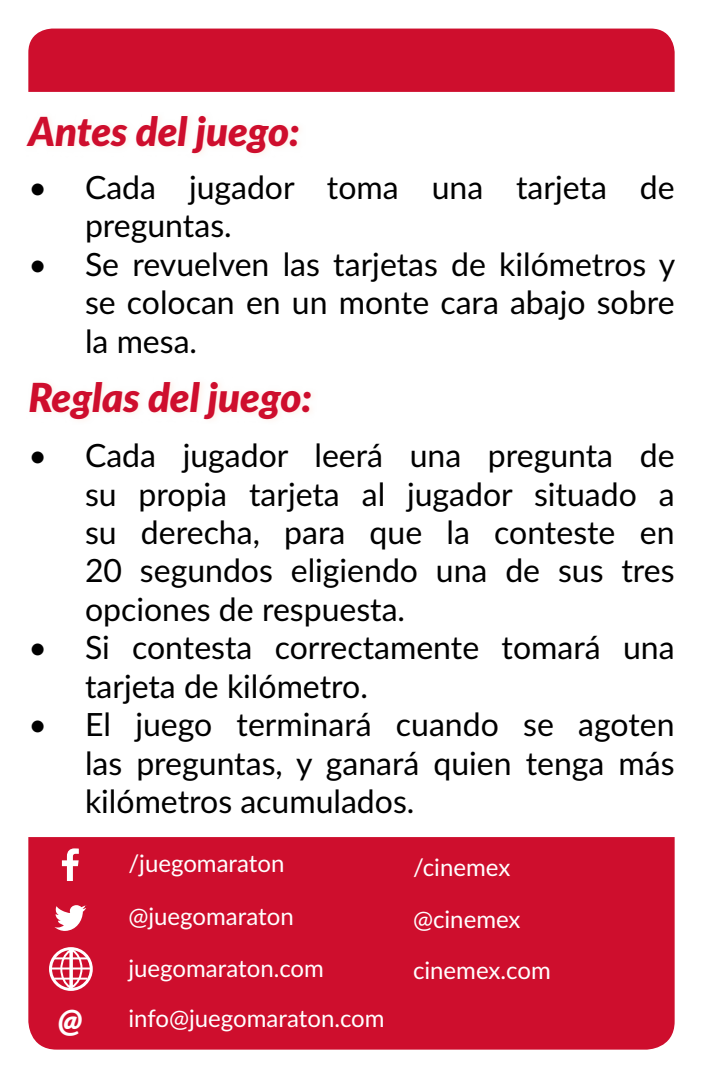
<style>
.page{position:relative;width:703px;height:1078px;background:#fff}
.page>*{position:absolute;margin:0;border:0;box-sizing:border-box;transform-origin:0 0}
.t1{font:italic 900 40px "Lato";color:#ce0e2d}
.t2{font:32px/38.4px "Lato";color:#000;text-align:justify}
.t3{font:italic 900 32px "Lato";color:#fff}
.t4{font:24px "Lato";color:#fff}
</style>
<div class="page">
<div style="left:28px;top:837px;width:647px;height:212px;background:#ce0e2d"></div>
<div style="left:26px;top:377px;width:292px;height:47px;background:#fefbfa"></div>
<svg style="left:62px;top:848px;width:17px;height:32px"></svg>
<svg style="left:54px;top:904px;width:32px;height:26px"></svg>
<div style="left:28px;top:29px;width:647px;height:63px;background:#ce0e2d"></div>
<div style="left:23px;top:112px;width:284px;height:46px;background:#fefcfa"></div>
<div style="left:49px;top:946px;width:44px;height:44px;border:3px solid #fff;border-radius:50%"></div>
<svg style="left:59px;top:946px;width:25px;height:45px"></svg>
<hr style="left:54px;top:957px;width:33px;height:2px;background:#fff">
<hr style="left:54px;top:977px;width:33px;height:2px;background:#fff">
<hr style="left:51px;top:967px;width:39px;height:2px;background:#fff">
<p class="t1" style="left:28px;top:101px;width:273px">Antes del juego:</p>
<p class="t2" style="left:85px;top:167px;width:591px;text-indent:-57px">• Cada jugador toma una tarjeta de preguntas.</p>
<p class="t2" style="left:85px;top:243px;width:592px;text-indent:-57px">• Se revuelven las tarjetas de kilómetros y se colocan en un monte cara abajo sobre la mesa.</p>
<p class="t1" style="left:28px;top:367px;width:285px">Reglas del juego:</p>
<p class="t2" style="left:85px;top:435px;width:591px;text-indent:-57px">• Cada jugador leerá una pregunta de su propia tarjeta al jugador situado a su derecha, para que la conteste en 20 segundos eligiendo una de sus tres opciones de respuesta.</p>
<p class="t2" style="left:85px;top:627px;width:591px;text-indent:-57px">• Si contesta correctamente tomará una tarjeta de kilómetro.</p>
<p class="t2" style="left:85px;top:703px;width:591px;text-indent:-57px">• El juego terminará cuando se agoten las preguntas, y ganará quien tenga más kilómetros acumulados.</p>
<p class="t4" style="left:128px;top:845px;width:158px">/juegomaraton</p>
<p class="t4" style="left:413px;top:850px;width:99px">/cinemex</p>
<p class="t4" style="left:128px;top:899px;width:167px">@juegomaraton</p>
<p class="t4" style="left:413px;top:901px;width:109px">@cinemex</p>
<p class="t4" style="left:128px;top:950px;width:197px">juegomaraton.com</p>
<p class="t4" style="left:413px;top:952px;width:139px">cinemex.com</p>
<p class="t3" style="left:58px;top:996px;width:26px">@</p>
<p class="t4" style="left:128px;top:1000px;width:258px">info@juegomaraton.com</p>
</div>
